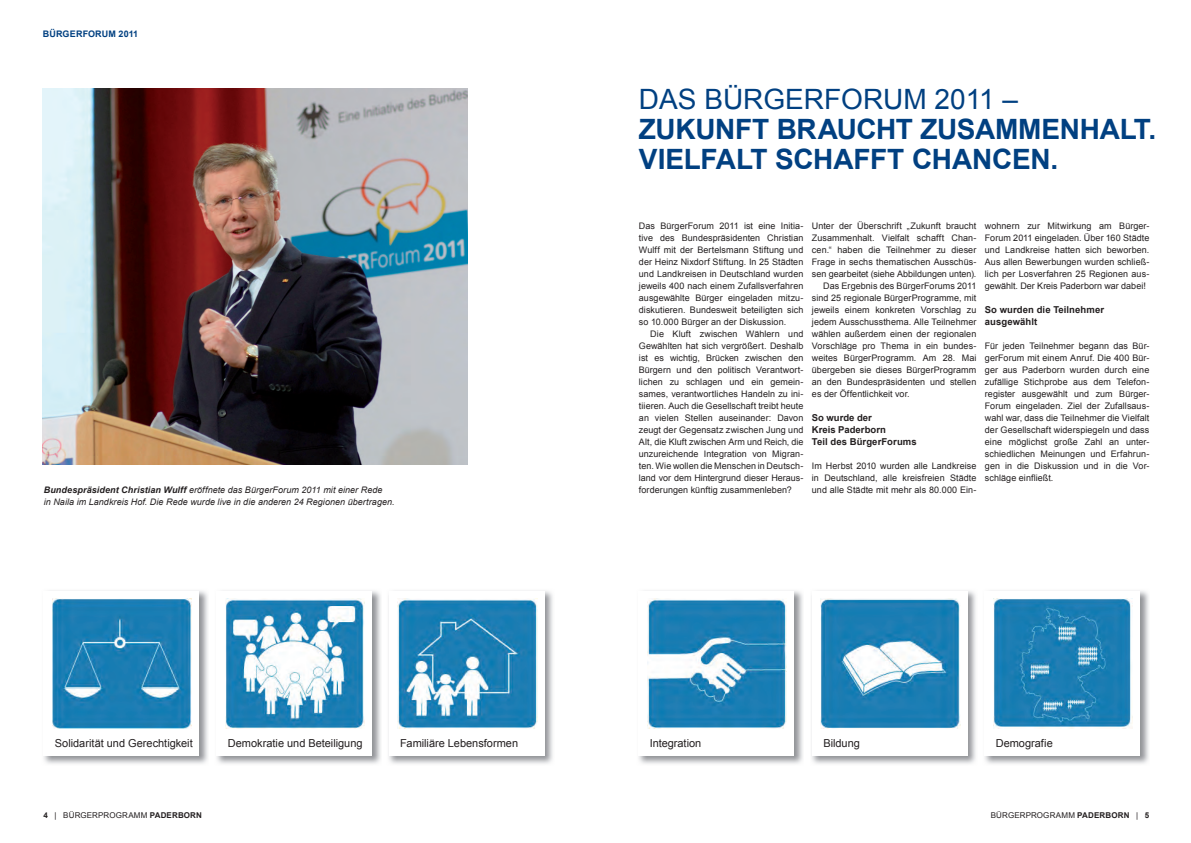
<style>
.page{position:relative;width:1191px;height:843px;background:#fff}
.page>*{position:absolute;margin:0;border:0;box-sizing:border-box;transform-origin:0 0}
.t1{font:700 28px/30px "Arial";letter-spacing:-.01em;color:#014081}
.t2{font:28px "Arial";color:#014081}
.t3{font:11px "Arial";color:#231f20}
.t4{font:700 9.5px/12px "Arial";letter-spacing:.005em;color:#231f20}
.t5{font:9px/12px "Arial";letter-spacing:.005em;color:#231f20;text-align:justify}
.t6{font:italic 9px/12px "Arial";letter-spacing:.005em;color:#231f20}
.t7{font:700 9px "Arial";letter-spacing:.015em;color:#014081}
.t8{font:8px "Arial";letter-spacing:.02em;color:#231f20}
.s1{font-weight:700}
</style>
<div class="page">
<img style="left:43px;top:591px;width:165px;height:173px">
<div style="left:43px;top:591px;width:156px;height:164px;background:#fff"></div>
<img style="left:52px;top:598px;width:140px;height:130px">
<img style="left:811px;top:591px;width:165px;height:173px">
<div style="left:812px;top:591px;width:156px;height:164px;background:#fff"></div>
<img style="left:820px;top:598px;width:140px;height:130px">
<img style="left:984px;top:591px;width:165px;height:173px">
<div style="left:984px;top:591px;width:156px;height:164px;background:#fff"></div>
<img style="left:993px;top:598px;width:139px;height:130px">
<img style="left:388px;top:591px;width:165px;height:173px">
<div style="left:389px;top:591px;width:156px;height:164px;background:#fff"></div>
<img style="left:397px;top:598px;width:140px;height:130px">
<img style="left:638px;top:591px;width:165px;height:173px">
<div style="left:638px;top:591px;width:156px;height:164px;background:#fff"></div>
<img style="left:647px;top:598px;width:140px;height:130px">
<img style="left:216px;top:591px;width:165px;height:173px">
<div style="left:216px;top:591px;width:156px;height:164px;background:#fff"></div>
<img style="left:225px;top:598px;width:140px;height:130px">
<img style="left:43px;top:88px;width:424px;height:377px">
<p class="t7" style="left:43px;top:28px;width:97px">BÜRGERFORUM 2011</p>
<p class="t6" style="left:44px;top:484px;width:352px"><span class="s1">Bundespräsident Christian Wulff</span> eröffnete das BürgerForum 2011 mit einer Rede<br>in Naila im Landkreis Hof. Die Rede wurde live in die anderen 24 Regionen übertragen.</p>
<h1 class="t2" style="left:639px;top:81px;width:381px">Das BürgerForum 2011 –</h1>
<h1 class="t1" style="left:639px;top:115px;width:519px">ZUKUNFT BRAUCHT ZUSAMMENHALT.<br>VIELFALT SCHAFFT CHANCEN.</h1>
<p class="t5" style="left:639px;top:220px;width:166px">Das BürgerForum 2011 ist eine initia&shy;tive des Bundespräsidenten Christian Wulff mit der Bertelsmann stiftung und der heinz nixdorf stiftung. in 25 städten und landkreisen in Deutschland wurden jeweils 400 nach einem Zufallsverfahren ausgewählte Bürger eingeladen mitzu&shy;diskutieren. Bundesweit beteiligten sich so 10.000 Bürger an der Diskussion.</p>
<p class="t5" style="left:639px;top:328px;width:166px;text-indent:11px">Die kluft zwischen Wählern und gewählten hat sich vergrößert. Deshalb ist es wichtig, Brücken zwischen den Bürgern und den politisch Verantwort&shy;lichen zu schlagen und ein gemein&shy;sames, verantwortliches handeln zu ini&shy;tiieren. auch die gesellschaft treibt heute an vielen stellen auseinander: Davon zeugt der gegensatz zwischen Jung und alt, die kluft zwischen arm und reich, die unzureichende integration von migran&shy;ten. Wie wollen die menschen in Deutsch&shy;land vor dem hintergrund dieser heraus&shy;forderungen künftig zusammenleben?</p>
<p class="t5" style="left:812px;top:220px;width:166px">unter der überschrift „Zukunft braucht</p>
<p class="t5" style="left:812px;top:232px;width:166px">Zusammenhalt. Vielfalt schafft Chan-</p>
<p class="t5" style="left:812px;top:244px;width:166px">cen.“ haben die teilnehmer zu dieser</p>
<p class="t5" style="left:812px;top:256px;width:166px">Frage in sechs thematischen ausschüs-</p>
<p class="t5" style="left:812px;top:268px;width:166px">sen gearbeitet (siehe abbildungen unten).</p>
<p class="t5" style="left:823px;top:280px;width:155px">Das ergebnis des BürgerForums 2011</p>
<p class="t5" style="left:812px;top:292px;width:166px">sind 25 regionale BürgerProgramme, mit</p>
<p class="t5" style="left:812px;top:304px;width:166px">jeweils einem konkreten Vorschlag zu</p>
<p class="t5" style="left:812px;top:316px;width:166px">jedem ausschussthema. alle teilnehmer</p>
<p class="t5" style="left:812px;top:328px;width:166px">wählen außerdem einen der regionalen</p>
<p class="t5" style="left:812px;top:340px;width:166px">Vorschläge pro thema in ein bundes-</p>
<p class="t5" style="left:812px;top:352px;width:166px">weites BürgerProgramm. am 28. mai</p>
<p class="t5" style="left:812px;top:364px;width:166px">übergeben sie dieses BürgerProgramm</p>
<p class="t5" style="left:812px;top:376px;width:166px">an den Bundespräsidenten und stellen</p>
<p class="t5" style="left:812px;top:388px;width:99px">es der Öffentlichkeit vor.</p>
<p class="t4" style="left:812px;top:412px;width:106px">SO WURDE DER<br>KREIS PADERBORN<br>TEIL DES BÜRGERFORUMS</p>
<p class="t5" style="left:812px;top:460px;width:166px">im herbst 2010 wurden alle landkreise in Deutschland, alle kreisfreien städte und alle städte mit mehr als 80.000 ein-</p>
<p class="t5" style="left:985px;top:220px;width:166px">wohnern zur mitwirkung am Bürger-Forum 2011 eingeladen. über 160 städte und landkreise hatten sich beworben. aus allen Bewerbungen wurden schließ&shy;lich per losverfahren 25 regionen aus&shy;gewählt. Der kreis Paderborn war dabei!</p>
<p class="t4" style="left:985px;top:304px;width:121px">SO WURDEN DIE TEILNEHMER<br>AUSGEWÄHLT</p>
<p class="t5" style="left:985px;top:340px;width:166px">Für jeden teilnehmer begann das Bür&shy;gerForum mit einem anruf. Die 400 Bür&shy;ger aus Paderborn wurden durch eine zufällige stichprobe aus dem telefon&shy;register ausgewählt und zum Bürger-Forum eingeladen. Ziel der Zufallsaus&shy;wahl war, dass die teilnehmer die Vielfalt der gesellschaft widerspiegeln und dass eine möglichst große Zahl an unter&shy;schiedlichen meinungen und erfahrun&shy;gen in die Diskussion und in die Vor&shy;schläge einfließt.</p>
<p class="t3" style="left:55px;top:735px;width:139px">solidarität und gerechtigkeit</p>
<p class="t3" style="left:228px;top:735px;width:136px">Demokratie und Beteiligung</p>
<p class="t3" style="left:400px;top:735px;width:119px">Familiäre lebensformen</p>
<p class="t3" style="left:649px;top:735px;width:53px">integration</p>
<p class="t3" style="left:823px;top:735px;width:38px">Bildung</p>
<p class="t3" style="left:995px;top:735px;width:59px">Demografie</p>
<p class="t8" style="left:43px;top:809px;width:160px"><span class="s1">4</span> | BürgerProgramm <span class="s1">PADERBORN</span></p>
<p class="t8" style="left:991px;top:809px;width:160px">BürgerProgramm <span class="s1">PADERBORN</span> | <span class="s1">5</span></p>
</div>
